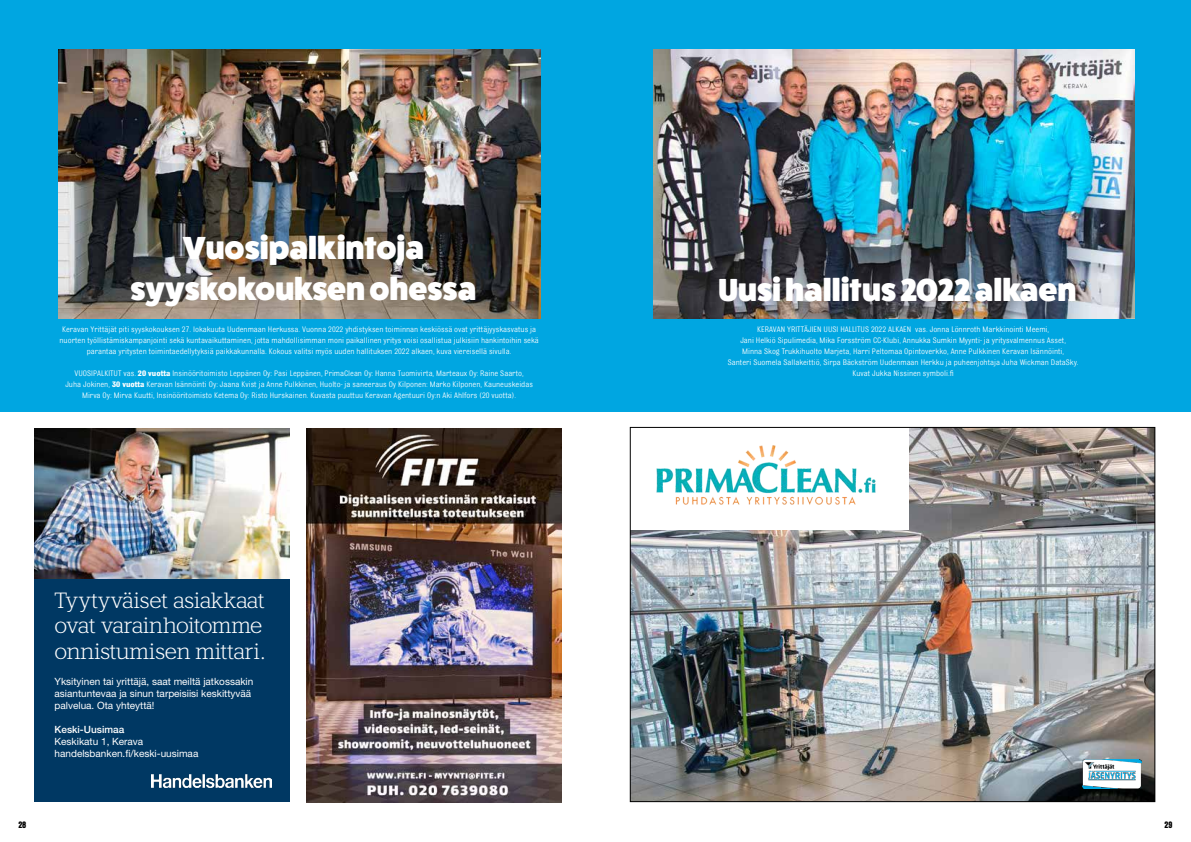
<style>
.page{position:relative;width:1191px;height:842px;background:#fff}
.page>*{position:absolute;margin:0;border:0;box-sizing:border-box;transform-origin:0 0}
.t1{font:800 32px/41px "Fat Frank";color:#fff;text-align:center}
.t2{font:300 22px/25.5px "Handelsbanken Slabserif";letter-spacing:-.02em;color:#fff}
.t3{font:10px/12px "Helvetica Neue LT Pro";color:#fff}
.t4{font:500 10px "Helvetica Neue LT Pro";color:#fff}
.t5{font:10px "Anzeigen Gro";color:#000}
.t6{font:8.5px/11px "Bulldog Std";color:#fff;text-align:center}
.s1{font-weight:700}
</style>
<div class="page">
<div style="left:0;top:0;width:1191px;height:411px;background:#00a6e1"></div>
<img style="left:59px;top:50px;width:481px;height:269px">
<img style="left:653px;top:50px;width:481px;height:269px">
<div style="left:34px;top:573px;width:255px;height:229px;background:#003863"></div>
<img style="left:151px;top:775px;width:120px;height:12px">
<img style="left:34px;top:428px;width:255px;height:150px">
<img style="left:632px;top:429px;width:521px;height:371px">
<div style="left:630px;top:427px;width:278px;height:102px;background:#fff"></div>
<img style="left:656px;top:445px;width:220px;height:60px">
<img style="left:1082px;top:759px;width:59px;height:30px">
<img style="left:306px;top:428px;width:255px;height:374px">
<h1 class="t1" style="left:130px;top:227px;width:347px">Vuosipalkintoja syyskokouksen ohessa</h1>
<p class="t6" style="left:60px;top:324px;width:481px">Keravan Yrittäjät piti syyskokouksen 27. lokakuuta Uudenmaan Herkussa. Vuonna 2022 yhdistyksen toiminnan keskiössä ovat yrittäjyyskasvatus ja nuorten työllistämiskampanjointi sekä kuntavaikuttaminen, jotta mahdollisimman moni paikallinen yritys voisi osallistua julkisiin hankintoihin sekä parantaa yritysten toimintaedellytyksiä paikkakunnalla. Kokous valitsi myös uuden hallituksen 2022 alkaen, kuva viereisellä sivulla.</p>
<p class="t6" style="left:65px;top:368px;width:469px">VUOSIPALKITUT vas. <span class="s1">20 vuotta</span> Insinööritoimisto Leppänen Oy: Pasi Leppänen, PrimaClean Oy: Hanna Tuomivirta, Marteaux Oy: Raine Saarto,<br>Juha Jokinen, <span class="s1">30 vuotta</span> Keravan Isännöinti Oy: Jaana Kvist ja Anne Pulkkinen, Huolto- ja saneeraus Oy Kilponen: Marko Kilponen, Kauneuskeidas<br>Mirva Oy: Mirva Kuutti, Insinööritoimisto Ketema Oy: Risto Hurskainen. Kuvasta puuttuu Keravan Agentuuri Oy:n Aki Ahlfors (20 vuotta).</p>
<h2 class="t2" style="left:55px;top:588px;width:212px">Tyytyväiset asiakkaat ovat varainhoitomme onnistumisen mittari.</h2>
<p class="t3" style="left:55px;top:675px;width:200px">Yksityinen tai yrittäjä, saat meiltä jatkossakin asiantuntevaa ja sinun tarpeisiisi keskittyvää palvelua. Ota yhteyttä!</p>
<p class="t4" style="left:55px;top:724px;width:71px">Keski-Uusimaa</p>
<p class="t3" style="left:55px;top:735px;width:145px">Keskikatu 1, Kerava handelsbanken.fi/keski-uusimaa</p>
<h1 class="t1" style="left:718px;top:270px;width:359px">Uusi hallitus 2022 alkaen</h1>
<p class="t6" style="left:727px;top:324px;width:352px">KERAVAN YRITTÄJIEN UUSI HALLITUS 2022 ALKAEN vas. Jonna Lönnroth Markkinointi Meemi,<br>Jani Helkiö Sipulimedia, Mika Forsström CC-Klubi, Annukka Sumkin Myynti- ja yritysvalmennus Asset,<br>Minna Skog Trukkihuolto Marjeta, Harri Peltomaa Opintoverkko, Anne Pulkkinen Keravan Isännöinti,<br>Santeri Suomela Sallakeittiö, Sirpa Bäckström Uudenmaan Herkku ja puheenjohtaja Juha Wickman DataSky.<br>Kuvat Jukka Nissinen symboli.fi</p>
<p class="t5" style="left:18px;top:819px;width:10px">28</p>
<p class="t5" style="left:1164px;top:819px;width:9px">29</p>
</div>
